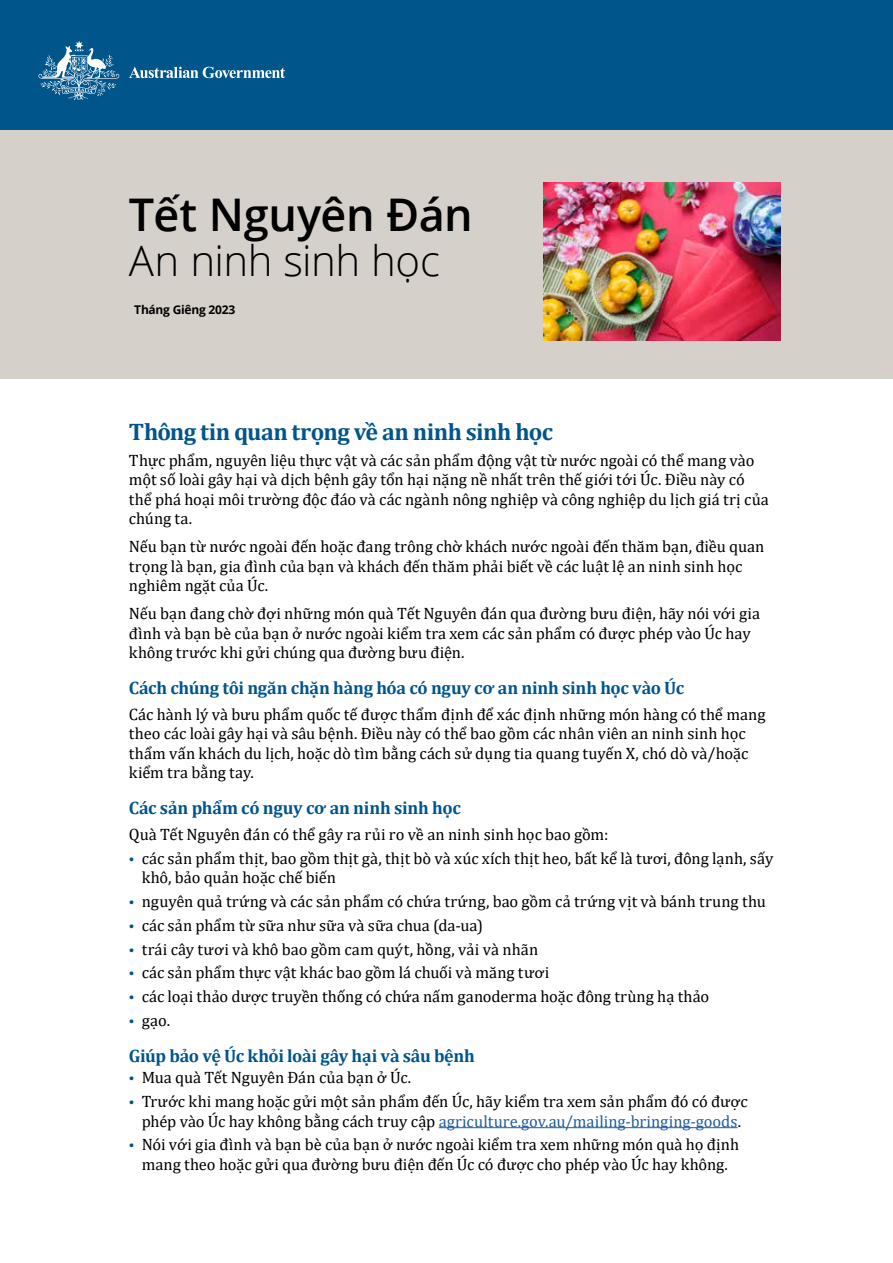
<style>
.page{position:relative;width:893px;height:1263px;background:#fff}
.page>*{position:absolute;margin:0;border:0;box-sizing:border-box;transform-origin:0 0}
.Heading_1{font:600 45px "Open Sans";letter-spacing:-.01em;color:#000}
.Factsheet_subtitle{font:300 42px "Open Sans";letter-spacing:-.015em;color:#000}
.Heading_2{font:700 24px "Cambria";letter-spacing:-.025em;color:#00558b}
.Heading_3{font:700 18px "Cambria";letter-spacing:-.015em;color:#00558b}
.Text{font:16.5px/19.5px "Cambria";color:#000}
.Date{font:700 12px "Open Sans";letter-spacing:-.02em;color:#000}
.s1{font-size:12.75px;color:#00558b}
.s2{color:#215e9e}
</style>
<div class="page">
<div style="left:0;top:0;width:893px;height:130px;background:#00558b"></div>
<div style="left:0;top:130px;width:893px;height:248px;background:#d5d0ca"></div>
<hr style="left:439px;top:1127px;width:299px;height:1px;background:#215e9e">
<svg style="left:38px;top:41px;width:81px;height:59px"></svg>
<svg style="left:129px;top:67px;width:156px;height:11px"></svg>
<img style="left:544px;top:183px;width:236px;height:158px">
<h1 class="Heading_1" style="left:129px;top:184px;width:345px">Tết Nguyên Đán</h1>
<h1 class="Factsheet_subtitle" style="left:129px;top:232px;width:312px">An ninh sinh học</h1>
<p class="Date" style="left:134px;top:301px;width:102px">Tháng Giêng 2023</p>
<h2 class="Heading_2" style="left:129px;top:414px;width:426px">Thông tin quan trọng về an ninh sinh học</h2>
<p class="Text" style="left:129px;top:450px;width:641px">Thực phẩm, nguyên liệu thực vật và các sản phẩm động vật từ nước ngoài có thể mang vào một số loài gây hại và dịch bệnh gây tổn hại nặng nề nhất trên thế giới tới Úc. Điều này có thể phá hoại môi trường độc đáo và các ngành nông nghiệp và công nghiệp du lịch giá trị của chúng ta.</p>
<p class="Text" style="left:129px;top:537px;width:637px">Nếu bạn từ nước ngoài đến hoặc đang trông chờ khách nước ngoài đến thăm bạn, điều quan trọng là bạn, gia đình của bạn và khách đến thăm phải biết về các luật lệ an ninh sinh học nghiêm ngặt của Úc.</p>
<p class="Text" style="left:129px;top:604px;width:633px">Nếu bạn đang chờ đợi những món quà Tết Nguyên đán qua đường bưu điện, hãy nói với gia đình và bạn bè của bạn ở nước ngoài kiểm tra xem các sản phẩm có được phép vào Úc hay không trước khi gửi chúng qua đường bưu điện.</p>
<h3 class="Heading_3" style="left:129px;top:675px;width:557px">Cách chúng tôi ngăn chặn hàng hóa có nguy cơ an ninh sinh học vào Úc</h3>
<p class="Text" style="left:129px;top:704px;width:638px">Các hành lý và bưu phẩm quốc tế được thẩm định để xác định những món hàng có thể mang theo các loài gây hại và sâu bệnh. Điều này có thể bao gồm các nhân viên an ninh sinh học thẩm vấn khách du lịch, hoặc dò tìm bằng cách sử dụng tia quang tuyến X, chó dò và/hoặc kiểm tra bằng tay.</p>
<h3 class="Heading_3" style="left:129px;top:795px;width:333px">Các sản phẩm có nguy cơ an ninh sinh học</h3>
<p class="Text" style="left:129px;top:825px;width:481px">Quà Tết Nguyên đán có thể gây ra rủi ro về an ninh sinh học bao gồm:</p>
<p class="Text" style="left:142px;top:848px;width:633px;text-indent:-13px"><span class="s1">•</span> các sản phẩm thịt, bao gồm thịt gà, thịt bò và xúc xích thịt heo, bất kể là tươi, đông lạnh, sấy khô, bảo quản hoặc chế biến</p>
<p class="Text" style="left:129px;top:892px;width:638px"><span class="s1">•</span> nguyên quả trứng và các sản phẩm có chứa trứng, bao gồm cả trứng vịt và bánh trung thu</p>
<p class="Text" style="left:129px;top:915px;width:355px"><span class="s1">•</span> các sản phẩm từ sữa như sữa và sữa chua (da-ua)</p>
<p class="Text" style="left:129px;top:939px;width:411px"><span class="s1">•</span> trái cây tươi và khô bao gồm cam quýt, hồng, vải và nhãn</p>
<p class="Text" style="left:129px;top:963px;width:422px"><span class="s1">•</span> các sản phẩm thực vật khác bao gồm lá chuối và măng tươi</p>
<p class="Text" style="left:129px;top:987px;width:582px"><span class="s1">•</span> các loại thảo dược truyền thống có chứa nấm ganoderma hoặc đông trùng hạ thảo</p>
<p class="Text" style="left:129px;top:1010px;width:43px"><span class="s1">•</span> gạo.</p>
<h3 class="Heading_3" style="left:129px;top:1043px;width:347px">Giúp bảo vệ Úc khỏi loài gây hại và sâu bệnh</h3>
<p class="Text" style="left:129px;top:1068px;width:284px"><span class="s1">•</span> Mua quà Tết Nguyên Đán của bạn ở Úc.</p>
<p class="Text" style="left:129px;top:1092px;width:620px;text-align:center"><span class="s1">•</span> Trước khi mang hoặc gửi một sản phẩm đến Úc, hãy kiểm tra xem sản phẩm đó có được phép vào Úc hay không bằng cách truy cập <span class="s2">agriculture.gov.au/mailing-bringing-goods</span>.</p>
<p class="Text" style="left:129px;top:1135px;width:612px;text-align:center"><span class="s1">•</span> Nói với gia đình và bạn bè của bạn ở nước ngoài kiểm tra xem những món quà họ định mang theo hoặc gửi qua đường bưu điện đến Úc có được cho phép vào Úc hay không.</p>
</div>
